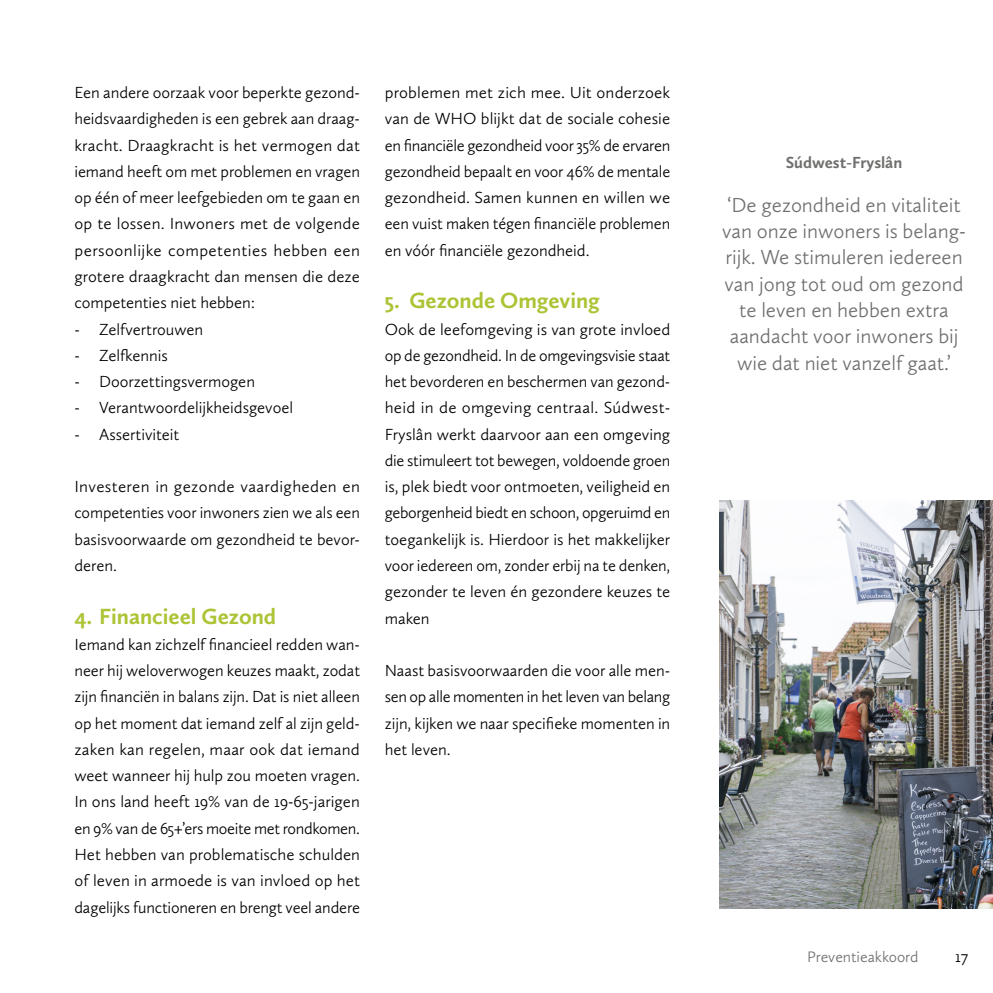
<style>
.page{position:relative;width:993px;height:993px;background:#fff}
.page>*{position:absolute;margin:0;border:0;box-sizing:border-box;transform-origin:0 0}
.t1{font:700 22.75px "Calluna Sans";letter-spacing:-.005em;color:#acc435}
.t2{font:300 21px/26.2px "Calluna Sans";letter-spacing:-.005em;color:#6f6f6e;text-align:center}
.t3{font:300 16.62px/26.2px "Calluna Sans";letter-spacing:-.005em;color:#000;text-align:justify}
.t4{font:700 16.62px "Calluna Sans";color:#6f6f6e}
.t5{font:300 15.75px "Calluna Sans";letter-spacing:-.005em;color:#6f6f6e}
</style>
<div class="page">
<img style="left:719px;top:501px;width:273px;height:407px">
<p class="t3" style="left:74px;top:81px;width:287px">Een andere oorzaak voor beperkte gezond&shy;heidsvaardigheden is een gebrek aan draag&shy;kracht. Draagkracht is het vermogen dat iemand heeft om met problemen en vragen op één of meer leefgebieden om te gaan en op te lossen. Inwoners met de volgende persoonlijke competenties hebben een grotere draagkracht dan mensen die deze competenties niet hebben:</p>
<p class="t3" style="left:74px;top:317px;width:130px">- Zelfvertrouwen</p>
<p class="t3" style="left:74px;top:343px;width:95px">- Zelfkennis</p>
<p class="t3" style="left:74px;top:370px;width:182px">- Doorzettingsvermogen</p>
<p class="t3" style="left:74px;top:396px;width:220px">- Verantwoordelijkheidsgevoel</p>
<p class="t3" style="left:74px;top:422px;width:106px">- Assertiviteit</p>
<p class="t3" style="left:74px;top:475px;width:287px">Investeren in gezonde vaardigheden en competenties voor inwoners zien we als een basisvoorwaarde om gezondheid te bevor&shy;deren.</p>
<h1 class="t1" style="left:74px;top:606px;width:203px">4. Financieel Gezond</h1>
<p class="t3" style="left:74px;top:632px;width:287px">Iemand kan zichzelf financieel redden wan&shy;neer hij weloverwogen keuzes maakt, zodat zijn financiën in balans zijn. Dat is niet alleen op het moment dat iemand zelf al zijn geld&shy;zaken kan regelen, maar ook dat iemand weet wanneer hij hulp zou moeten vragen.<br>In ons land heeft 19% van de 19-65-jarigen en 9% van de 65+’ers moeite met rondkomen.<br>Het hebben van problematische schulden of leven in armoede is van invloed op het dagelijks functioneren en brengt veel andere</p>
<p class="t3" style="left:384px;top:81px;width:287px">problemen met zich mee. Uit onderzoek van de WHO blijkt dat de sociale cohesie en financiële gezondheid voor 35% de ervaren gezondheid bepaalt en voor 46% de mentale gezondheid. Samen kunnen en willen we een vuist maken tégen financiële problemen en vóór financiële gezondheid.</p>
<h1 class="t1" style="left:384px;top:291px;width:216px">5. Gezonde Omgeving</h1>
<p class="t3" style="left:384px;top:317px;width:287px">Ook de leefomgeving is van grote invloed op de gezondheid. In de omgevingsvisie staat het bevorderen en beschermen van gezond&shy;heid in de omgeving centraal. Súdwest-Fryslân werkt daarvoor aan een omgeving die stimuleert tot bewegen, voldoende groen is, plek biedt voor ontmoeten, veiligheid en geborgenheid biedt en schoon, opgeruimd en toegankelijk is. Hierdoor is het makkelijker voor iedereen om, zonder erbij na te denken, gezonder te leven én gezondere keuzes te maken</p>
<p class="t3" style="left:384px;top:658px;width:287px">Naast basisvoorwaarden die voor alle men&shy;sen op alle momenten in het leven van belang zijn, kijken we naar specifieke momenten in het leven.</p>
<p class="t4" style="left:785px;top:156px;width:118px">Súdwest-Fryslân</p>
<p class="t2" style="left:722px;top:193px;width:245px">‘De gezondheid en vitaliteit van onze inwoners is belang&shy;rijk. We stimuleren iedereen van jong tot oud om gezond te leven en hebben extra aandacht voor inwoners bij wie dat niet vanzelf gaat.’</p>
<p class="t5" style="left:806px;top:949px;width:113px">Preventieakkoord</p>
<p class="t3" style="left:954px;top:944px;width:14px">17</p>
</div>
